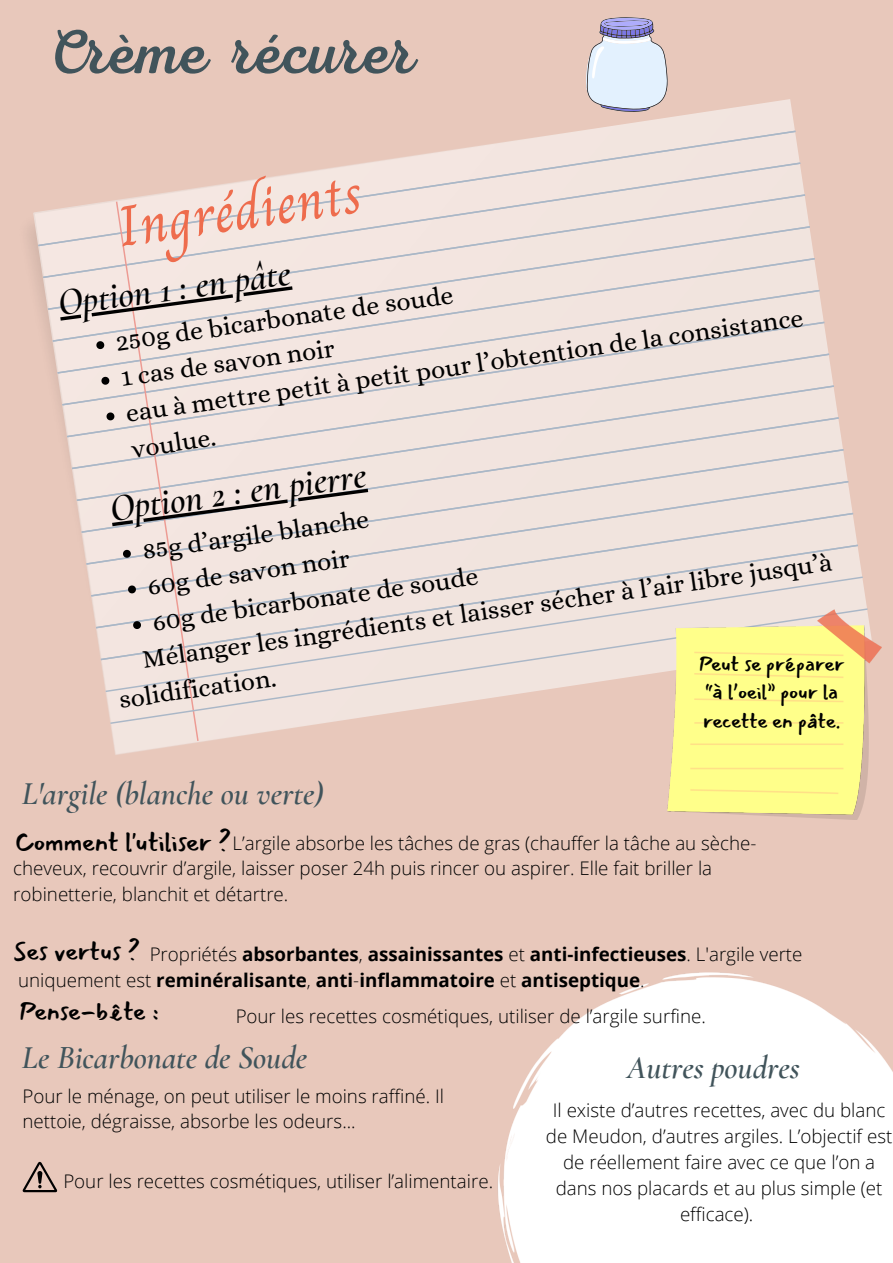
<style>
.page{position:relative;width:893px;height:1263px;background:#e8c8bb}
.page>*{position:absolute;margin:0;border:0;box-sizing:border-box;transform-origin:0 0}
.t1{font:62.25px "RTL Adam Script Regular";color:#41545b}
.t2{font:57px "Charm";color:#ee6c4d}
.t3{font:italic 600 37.5px "Cormorant Garamond";color:#000}
.t4{font:italic 600 32.25px "Cormorant Garamond";color:#41545b}
.t5{font:26.25px "Mansalva";color:#000}
.t6{font:25.88px/36.5px "Alice";color:#000}
.t7{font:25.5px "Mansalva";color:#000}
.t8{font:20.62px/28.6px "Mansalva";color:#000}
.t9{font:300 18.75px/25.9px "Open Sans";color:#000}
.t10{font:700 18.75px "Open Sans";color:#000}
.s1{font-weight:300}
</style>
<div class="page">
<svg style="left:32px;top:99px;width:835px;height:656px"></svg>
<svg style="left:37px;top:130px;width:760px;height:117px"></svg>
<svg style="left:42px;top:161px;width:760px;height:118px"></svg>
<svg style="left:46px;top:193px;width:760px;height:118px;background:#eee1dc"></svg>
<svg style="left:51px;top:225px;width:760px;height:118px;background:#eee2de"></svg>
<svg style="left:56px;top:257px;width:760px;height:118px;background:#eee2de"></svg>
<svg style="left:61px;top:289px;width:760px;height:117px;background:#eee2dd"></svg>
<svg style="left:66px;top:321px;width:760px;height:117px;background:#eee2de"></svg>
<svg style="left:70px;top:353px;width:760px;height:117px;background:#eee2dd"></svg>
<svg style="left:75px;top:384px;width:760px;height:118px;background:#eee2dd"></svg>
<svg style="left:80px;top:416px;width:760px;height:118px;background:#ede2dd"></svg>
<svg style="left:85px;top:448px;width:760px;height:118px;background:#ede1dd"></svg>
<div style="left:90px;top:480px;width:760px;height:117px;background:#f1e4de"></div>
<svg style="left:94px;top:512px;width:760px;height:117px;background:#ede1dd"></svg>
<svg style="left:99px;top:544px;width:760px;height:117px;background:#ede1dd"></svg>
<svg style="left:115px;top:200px;width:85px;height:542px;background:#f0e2de"></svg>
<svg style="left:104px;top:575px;width:760px;height:118px;background:#ede1dd"></svg>
<svg style="left:109px;top:607px;width:759px;height:118px;background:#edded8"></svg>
<img style="left:668px;top:609px;width:213px;height:210px">
<svg style="left:23px;top:1162px;width:34px;height:30px"></svg>
<img style="left:498px;top:972px;width:395px;height:291px">
<svg style="left:586px;top:17px;width:81px;height:95px"></svg>
<svg style="left:122px;top:549px;width:9px;height:9px"></svg>
<svg style="left:127px;top:585px;width:9px;height:9px"></svg>
<svg style="left:133px;top:621px;width:8px;height:8px"></svg>
<svg style="left:96px;top:341px;width:9px;height:9px"></svg>
<svg style="left:101px;top:376px;width:9px;height:9px"></svg>
<svg style="left:106px;top:412px;width:9px;height:9px"></svg>
<svg style="left:60px;top:286px;width:232px;height:35px;background:#dacfcb"></svg>
<svg style="left:112px;top:489px;width:256px;height:37px;background:#dcd0cb"></svg>
<p class="t1" style="left:46px;top:17px;width:371px">Crème récurer</p>
<p class="t2" style="left:112px;top:183px;width:248px;rotate:-8deg">Ingrédients</p>
<p class="t6" style="left:113px;top:324px;width:342px;rotate:-8deg">250g de bicarbonate de soude</p>
<p class="t3" style="left:55px;top:281px;width:235px;rotate:-8deg">Option 1 : en pâte</p>
<p class="t6" style="left:123px;top:395px;width:685px;rotate:-8deg">eau à mettre petit à petit pour l’obtention de la consistance voulue.</p>
<p class="t6" style="left:118px;top:359px;width:217px;rotate:-8deg">1 cas de savon noir</p>
<p class="t3" style="left:107px;top:487px;width:259px;rotate:-8deg">Option 2 : en pierre</p>
<p class="t6" style="left:140px;top:532px;width:230px;rotate:-8deg">85g d’argile blanche</p>
<p class="t6" style="left:145px;top:568px;width:205px;rotate:-8deg">60g de savon noir</p>
<p class="t6" style="left:112px;top:645px;width:726px;text-indent:29px;rotate:-8deg">Mélanger les ingrédients et laisser sécher à l’air libre jusqu’à solidification.</p>
<p class="t6" style="left:150px;top:604px;width:330px;rotate:-8deg">60g de bicarbonate de soude</p>
<p class="t8" style="left:699px;top:649px;width:146px">Peut se préparer “à l’oeil” pour la recette en pâte.</p>
<p class="t4" style="left:22px;top:775px;width:303px">L'argile (blanche ou verte)</p>
<p class="t5" style="left:14px;top:828px;width:219px">Comment l'utiliser ?</p>
<p class="t9" style="left:13px;top:829px;width:744px;text-indent:219px">L’argile absorbe les tâches de gras (chauffer la tâche au sèche&shy;cheveux, recouvrir d’argile, laisser poser 24h puis rincer ou aspirer. Elle fait briller la robinetterie, blanchit et détartre.</p>
<p class="t7" style="left:13px;top:937px;width:129px">Ses vertus ?</p>
<p class="t10" style="left:150px;top:941px;width:654px"><span class="s1">Propriétés</span> absorbantes<span class="s1">,</span> assainissantes <span class="s1">et</span> anti-infectieuses<span class="s1">. L'argile verte</span></p>
<p class="t10" style="left:18px;top:967px;width:628px"><span class="s1">uniquement est</span> reminéralisante<span class="s1">,</span> anti<span class="s1">-</span>inflammatoire <span class="s1">et</span> antiseptique<span class="s1">.</span></p>
<p class="t7" style="left:20px;top:997px;width:141px">Pense-bête :</p>
<p class="t9" style="left:236px;top:1003px;width:472px">Pour les recettes cosmétiques, utiliser de l’argile surfine.</p>
<p class="t4" style="left:22px;top:1038px;width:287px">Le Bicarbonate de Soude</p>
<p class="t9" style="left:22px;top:1082px;width:423px">Pour le ménage, on peut utiliser le moins raffiné. Il nettoie, dégraisse, absorbe les odeurs...</p>
<p class="t9" style="left:63px;top:1168px;width:431px">Pour les recettes cosmétiques, utiliser l’alimentaire.</p>
<p class="t4" style="left:627px;top:1048px;width:175px">Autres poudres</p>
<p class="t9" style="left:546px;top:1097px;width:348px;text-align:center">Il existe d’autres recettes, avec du blanc de Meudon, d’autres argiles. L’objectif est de réellement faire avec ce que l’on a dans nos placards et au plus simple (et efficace).</p>
</div>
